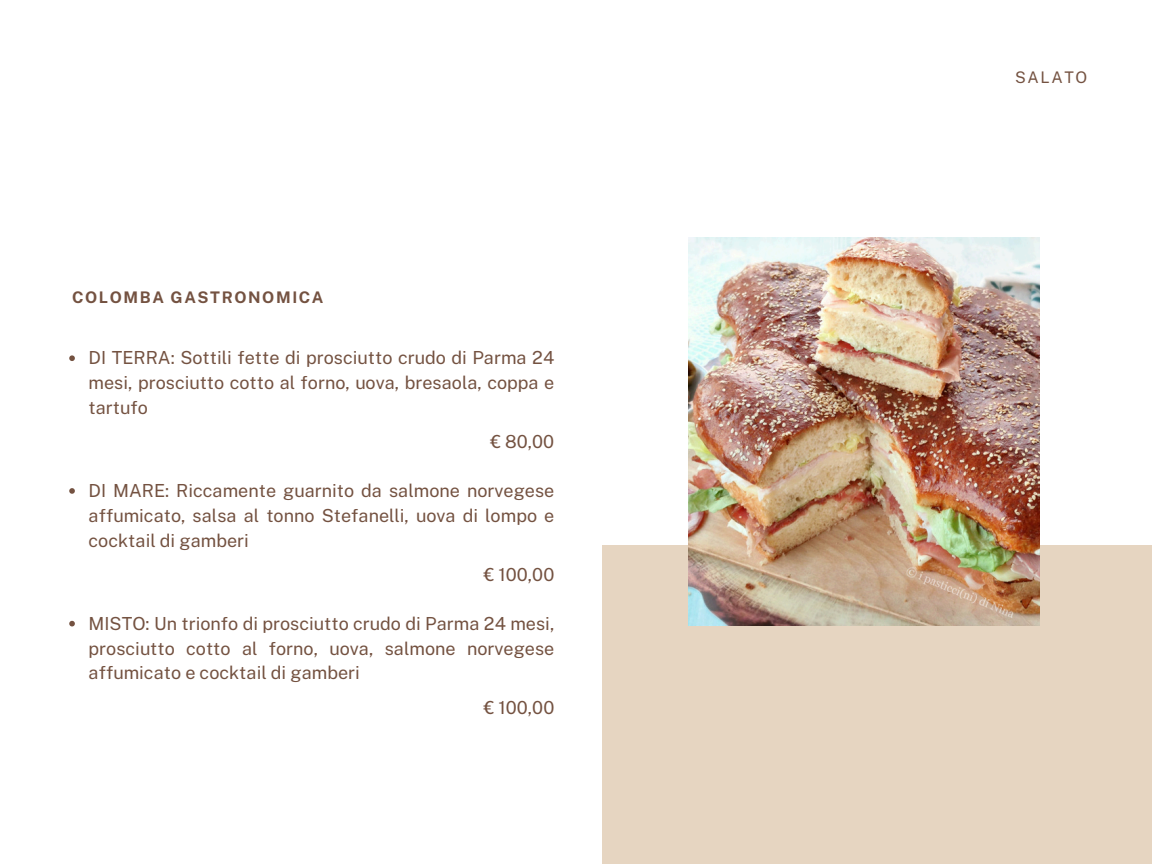
<style>
.page{position:relative;width:1152px;height:864px;background:#fff}
.page>*{position:absolute;margin:0;border:0;box-sizing:border-box;transform-origin:0 0}
.t1{font:18px/24.8px "Public Sans";color:#745241;text-align:justify}
.t2{font:700 16.05px "Public Sans";letter-spacing:.1em;color:#745241}
.t3{font:16.05px "Public Sans";letter-spacing:.1em;color:#745241}
</style>
<div class="page">
<div style="left:602px;top:545px;width:550px;height:319px;background:#e6d5c1"></div>
<img style="left:689px;top:238px;width:351px;height:388px">
<svg style="left:69px;top:355px;width:6px;height:6px"></svg>
<svg style="left:69px;top:488px;width:6px;height:6px"></svg>
<svg style="left:69px;top:621px;width:6px;height:5px"></svg>
<p class="t2" style="left:72px;top:288px;width:253px">COLOMBA GASTRONOMICA</p>
<p class="t1" style="left:89px;top:346px;width:467px">DI TERRA: Sottili fette di prosciutto crudo di Parma 24 mesi, prosciutto cotto al forno, uova, bresaola, coppa e tartufo</p>
<p class="t1" style="left:490px;top:429px;width:65px">€ 80,00</p>
<p class="t1" style="left:89px;top:478px;width:467px">DI MARE: Riccamente guarnito da salmone norvegese affumicato, salsa al tonno Stefanelli, uova di lompo e cocktail di gamberi</p>
<p class="t1" style="left:484px;top:562px;width:72px">€ 100,00</p>
<p class="t1" style="left:89px;top:611px;width:467px">MISTO: Un trionfo di prosciutto crudo di Parma 24 mesi, prosciutto cotto al forno, uova, salmone norvegese affumicato e cocktail di gamberi</p>
<p class="t1" style="left:484px;top:695px;width:72px">€ 100,00</p>
<h2 class="t3" style="left:1015px;top:67px;width:73px">SALATO</h2>
</div>
